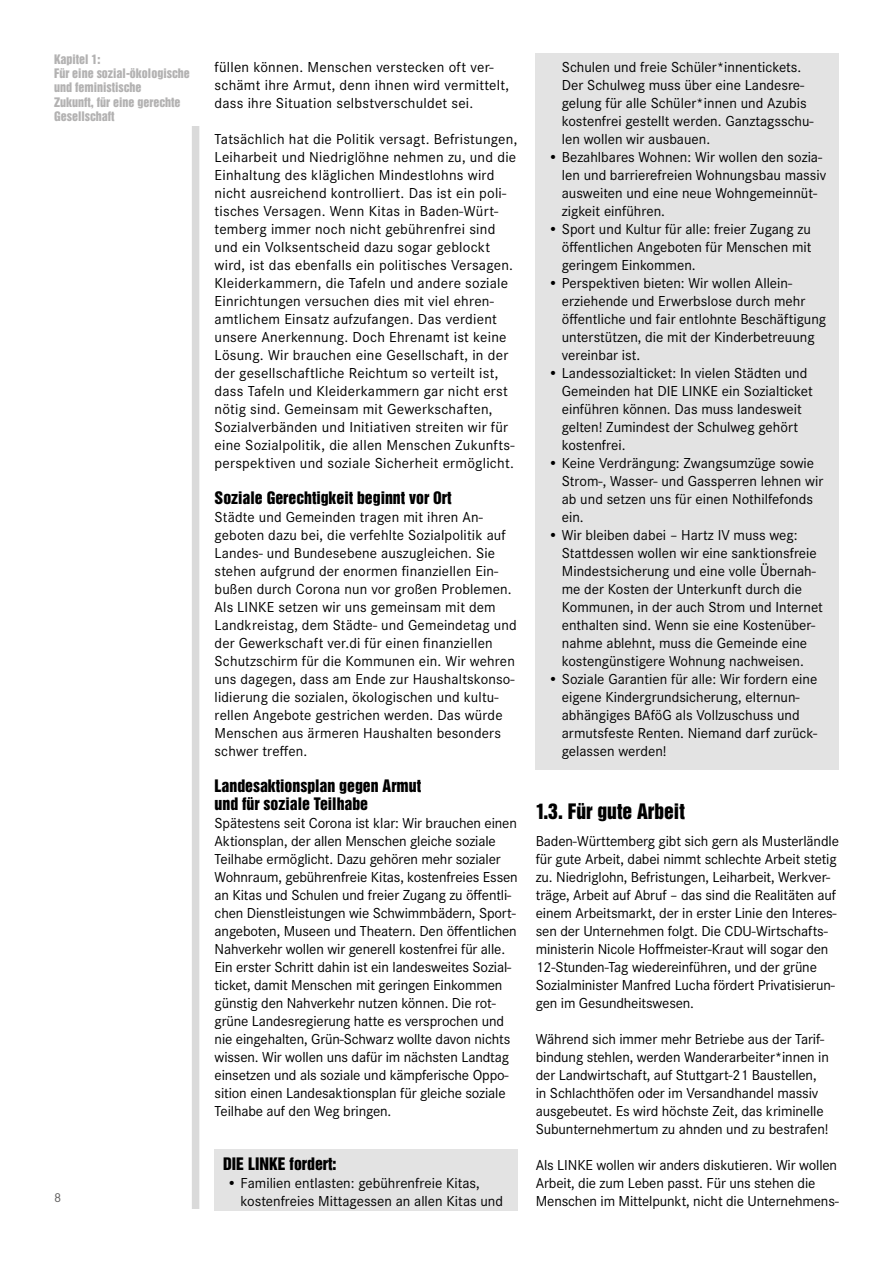
<style>
.page{position:relative;width:893px;height:1263px;background:#fff}
.page>*{position:absolute;margin:0;border:0;box-sizing:border-box;transform-origin:0 0}
.t1{font:19.5px "Helvetica Inserat LT Std";color:#000}
.t2{font:15.75px/18px "Helvetica Inserat LT Std";color:#000}
.t3{font:15px/18px "Corporate S";color:#000}
.t4{font:13.5px "Corporate S";color:#646363}
.t5{font:12px/14.4px "Helvetica Inserat LT Std";color:#b3b2b2}
</style>
<div class="page">
<div style="left:192px;top:126px;width:7px;height:1083px;background:#dadada"></div>
<div style="left:536px;top:53px;width:303px;height:96px;background:#e3e3e3"></div>
<div style="left:536px;top:143px;width:303px;height:86px;background:#e3e3e3"></div>
<div style="left:536px;top:215px;width:303px;height:68px;background:#e3e3e3"></div>
<div style="left:536px;top:269px;width:303px;height:104px;background:#e3e3e3"></div>
<div style="left:536px;top:359px;width:303px;height:104px;background:#e3e3e3"></div>
<div style="left:536px;top:449px;width:303px;height:86px;background:#e3e3e3"></div>
<div style="left:536px;top:521px;width:303px;height:158px;background:#e3e3e3"></div>
<div style="left:536px;top:665px;width:303px;height:104px;background:#e3e3e3"></div>
<div style="left:215px;top:1149px;width:303px;height:33px;background:#e3e3e3"></div>
<div style="left:215px;top:1169px;width:303px;height:42px;background:#e3e3e3"></div>
<p class="t5" style="left:54px;top:52px;width:137px">Kapitel 1:<br>Für eine sozial-ökologische und feministische<br>Zukunft, für eine gerechte<br>Gesellschaft</p>
<p class="t3" style="left:562px;top:57px;width:253px">Schulen und freie Schüler*innentickets.<br>Der Schulweg muss über eine Landesre&shy;gelung für alle Schüler*innen und Azubis kostenfrei gestellt werden. Ganztagsschu&shy;len wollen wir ausbauen.</p>
<p class="t3" style="left:562px;top:147px;width:266px;text-indent:-14px">• Bezahlbares Wohnen: Wir wollen den sozia&shy;len und barrierefreien Wohnungsbau massiv ausweiten und eine neue Wohngemeinnüt&shy;zigkeit einführen.</p>
<p class="t3" style="left:562px;top:219px;width:251px;text-align:justify;text-indent:-14px">• Sport und Kultur für alle: freier Zugang zu öffentlichen Angeboten für Menschen mit geringem Einkommen.</p>
<p class="t3" style="left:562px;top:273px;width:266px;text-indent:-14px">• Perspektiven bieten: Wir wollen Allein&shy;erziehende und Erwerbslose durch mehr öffentliche und fair entlohnte Beschäftigung unterstützen, die mit der Kinderbetreuung vereinbar ist.</p>
<p class="t3" style="left:562px;top:363px;width:252px;text-indent:-14px">• Landessozialticket: In vielen Städten und Gemeinden hat DIE LINKE ein Sozialticket einführen können. Das muss landesweit gelten! Zumindest der Schulweg gehört kostenfrei.</p>
<p class="t3" style="left:562px;top:453px;width:263px;text-indent:-14px">• Keine Verdrängung: Zwangsumzüge sowie<br>Strom-, Wasser- und Gassperren lehnen wir ab und setzen uns für einen Nothilfefonds ein.</p>
<p class="t3" style="left:562px;top:525px;width:263px;text-indent:-14px">• Wir bleiben dabei – Hartz IV muss weg:<br>Stattdessen wollen wir eine sanktionsfreie Mindestsicherung und eine volle Übernah&shy;me der Kosten der Unterkunft durch die Kommunen, in der auch Strom und Internet enthalten sind. Wenn sie eine Kostenüber&shy;nahme ablehnt, muss die Gemeinde eine kostengünstigere Wohnung nachweisen.</p>
<p class="t3" style="left:562px;top:669px;width:257px;text-indent:-14px">• Soziale Garantien für alle: Wir fordern eine eigene Kindergrundsicherung, elternun&shy;abhängiges BAföG als Vollzuschuss und armutsfeste Renten. Niemand darf zurück&shy;gelassen werden!</p>
<p class="t3" style="left:215px;top:57px;width:296px">füllen können. Menschen verstecken oft ver&shy;schämt ihre Armut, denn ihnen wird vermittelt, dass ihre Situation selbstverschuldet sei.</p>
<p class="t3" style="left:215px;top:129px;width:304px">Tatsächlich hat die Politik versagt. Befristungen, Leiharbeit und Niedriglöhne nehmen zu, und die Einhaltung des kläglichen Mindestlohns wird nicht ausreichend kontrolliert. Das ist ein poli&shy;tisches Versagen. Wenn Kitas in Baden-Würt&shy;temberg immer noch nicht gebührenfrei sind und ein Volksentscheid dazu sogar geblockt wird, ist das ebenfalls ein politisches Versagen.<br>Kleiderkammern, die Tafeln und andere soziale Einrichtungen versuchen dies mit viel ehren&shy;amtlichem Einsatz aufzufangen. Das verdient unsere Anerkennung. Doch Ehrenamt ist keine Lösung. Wir brauchen eine Gesellschaft, in der der gesellschaftliche Reichtum so verteilt ist, dass Tafeln und Kleiderkammern gar nicht erst nötig sind. Gemeinsam mit Gewerkschaften, Sozialverbänden und Initiativen streiten wir für eine Sozialpolitik, die allen Menschen Zukunfts&shy;perspektiven und soziale Sicherheit ermöglicht.</p>
<p class="t2" style="left:215px;top:489px;width:238px">Soziale Gerechtigkeit beginnt vor Ort</p>
<p class="t3" style="left:215px;top:507px;width:304px">Städte und Gemeinden tragen mit ihren An&shy;geboten dazu bei, die verfehlte Sozialpolitik auf Landes- und Bundesebene auszugleichen. Sie stehen aufgrund der enormen finanziellen Ein&shy;bußen durch Corona nun vor großen Problemen.<br>Als LINKE setzen wir uns gemeinsam mit dem Landkreistag, dem Städte- und Gemeindetag und der Gewerkschaft ver.di für einen finanziellen Schutzschirm für die Kommunen ein. Wir wehren uns dagegen, dass am Ende zur Haushaltskonso&shy;lidierung die sozialen, ökologischen und kultu&shy;rellen Angebote gestrichen werden. Das würde Menschen aus ärmeren Haushalten besonders schwer treffen.</p>
<p class="t2" style="left:215px;top:777px;width:208px">Landesaktionsplan gegen Armut und für soziale Teilhabe</p>
<p class="t3" style="left:215px;top:813px;width:305px">Spätestens seit Corona ist klar: Wir brauchen einen Aktionsplan, der allen Menschen gleiche soziale Teilhabe ermöglicht. Dazu gehören mehr sozialer Wohnraum, gebührenfreie Kitas, kostenfreies Essen an Kitas und Schulen und freier Zugang zu öffentli&shy;chen Dienstleistungen wie Schwimmbädern, Sport&shy;angeboten, Museen und Theatern. Den öffentlichen Nahverkehr wollen wir generell kostenfrei für alle.<br>Ein erster Schritt dahin ist ein landesweites Sozial&shy;ticket, damit Menschen mit geringen Einkommen günstig den Nahverkehr nutzen können. Die rot&shy;grüne Landesregierung hatte es versprochen und nie eingehalten, Grün-Schwarz wollte davon nichts wissen. Wir wollen uns dafür im nächsten Landtag einsetzen und als soziale und kämpferische Oppo&shy;sition einen Landesaktionsplan für gleiche soziale Teilhabe auf den Weg bringen.</p>
<p class="t2" style="left:223px;top:1155px;width:115px">DIE LINKE fordert:</p>
<p class="t3" style="left:241px;top:1173px;width:264px;text-indent:-14px">• Familien entlasten: gebührenfreie Kitas, kostenfreies Mittagessen an allen Kitas und</p>
<h1 class="t1" style="left:536px;top:800px;width:150px">1.3. Für gute Arbeit</h1>
<p class="t3" style="left:536px;top:831px;width:305px">Baden-Württemberg gibt sich gern als Musterländle für gute Arbeit, dabei nimmt schlechte Arbeit stetig zu. Niedriglohn, Befristungen, Leiharbeit, Werkver&shy;träge, Arbeit auf Abruf – das sind die Realitäten auf einem Arbeitsmarkt, der in erster Linie den Interes&shy;sen der Unternehmen folgt. Die CDU-Wirtschafts&shy;ministerin Nicole Hoffmeister-Kraut will sogar den 12-Stunden-Tag wiedereinführen, und der grüne Sozialminister Manfred Lucha fördert Privatisierun&shy;gen im Gesundheitswesen.</p>
<p class="t3" style="left:536px;top:1029px;width:295px">Während sich immer mehr Betriebe aus der Tarif&shy;bindung stehlen, werden Wanderarbeiter*innen in der Landwirtschaft, auf Stuttgart-21 Baustellen, in Schlachthöfen oder im Versandhandel massiv ausgebeutet. Es wird höchste Zeit, das kriminelle Subunternehmertum zu ahnden und zu bestrafen!</p>
<p class="t3" style="left:536px;top:1155px;width:305px">Als LINKE wollen wir anders diskutieren. Wir wollen<br>Arbeit, die zum Leben passt. Für uns stehen die<br>Menschen im Mittelpunkt, nicht die Unternehmens-</p>
<p class="t4" style="left:54px;top:1189px;width:9px">8</p>
</div>
